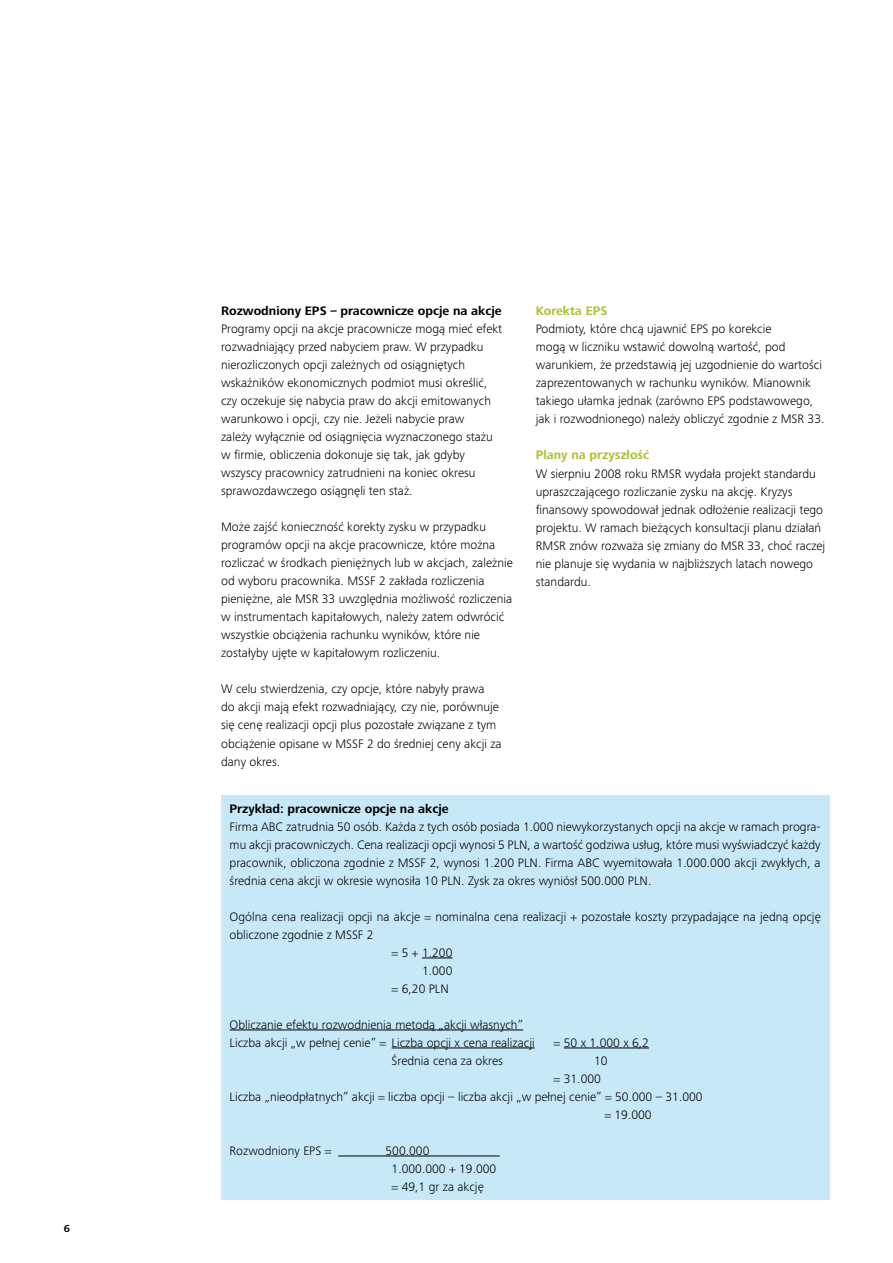
<style>
.page{position:relative;width:893px;height:1263px;background:#fff}
.page>*{position:absolute;margin:0;border:0;box-sizing:border-box;transform-origin:0 0}
.t1{font:300 12.75px/18px "Frutiger Next Pro";color:#000}
.t2{font:700 12.75px "Frutiger Next Pro";color:#000}
.t3{font:700 12.75px "Frutiger Next Pro";color:#a4c52d}
.t4{font:700 10.5px "Frutiger Next Pro";color:#000}
</style>
<div class="page">
<div style="left:221px;top:795px;width:608px;height:404px;background:#c7e8f7"></div>
<hr style="left:422px;top:958px;width:30px;height:1px;background:#000">
<hr style="left:230px;top:1030px;width:293px;height:1px;background:#000">
<hr style="left:392px;top:1048px;width:143px;height:1px;background:#000">
<hr style="left:564px;top:1048px;width:85px;height:1px;background:#000">
<hr style="left:338px;top:1156px;width:162px;height:1px;background:#000">
<p class="t4" style="left:64px;top:1222px;width:8px">6</p>
<p class="t2" style="left:221px;top:304px;width:282px">Rozwodniony EPS – pracownicze opcje na akcje</p>
<p class="t1" style="left:221px;top:320px;width:283px">Programy opcji na akcje pracownicze mogą mieć efekt rozwadniający przed nabyciem praw. W przypadku nierozliczonych opcji zależnych od osiągniętych wskaźników ekonomicznych podmiot musi określić, czy oczekuje się nabycia praw do akcji emitowanych warunkowo i opcji, czy nie. Jeżeli nabycie praw<br>zależy wyłącznie od osiągnięcia wyznaczonego stażu w firmie, obliczenia dokonuje się tak, jak gdyby wszyscy pracownicy zatrudnieni na koniec okresu sprawozdawczego osiągnęli ten staż.</p>
<p class="t1" style="left:221px;top:518px;width:293px">Może zajść konieczność korekty zysku w przypadku programów opcji na akcje pracownicze, które można rozliczać w środkach pieniężnych lub w akcjach, zależnie od wyboru pracownika. MSSF 2 zakłada rozliczenia pieniężne, ale MSR 33 uwzględnia możliwość rozliczenia w instrumentach kapitałowych, należy zatem odwrócić wszystkie obciążenia rachunku wyników, które nie zostałyby ujęte w kapitałowym rozliczeniu.</p>
<p class="t1" style="left:221px;top:680px;width:282px">W celu stwierdzenia, czy opcje, które nabyły prawa<br>do akcji mają efekt rozwadniający, czy nie, porównuje się cenę realizacji opcji plus pozostałe związane z tym obciążenie opisane w MSSF 2 do średniej ceny akcji za dany okres.</p>
<p class="t3" style="left:536px;top:304px;width:73px">Korekta EPS</p>
<p class="t1" style="left:536px;top:320px;width:290px">Podmioty, które chcą ujawnić EPS po korekcie<br>mogą w liczniku wstawić dowolną wartość, pod warunkiem, że przedstawią jej uzgodnienie do wartości zaprezentowanych w rachunku wyników. Mianownik takiego ułamka jednak (zarówno EPS podstawowego, jak i rozwodnionego) należy obliczyć zgodnie z MSR 33.</p>
<p class="t3" style="left:536px;top:448px;width:115px">Plany na przyszłość</p>
<p class="t1" style="left:536px;top:464px;width:291px">W sierpniu 2008 roku RMSR wydała projekt standardu upraszczającego rozliczanie zysku na akcję. Kryzys finansowy spowodował jednak odłożenie realizacji tego projektu. W ramach bieżących konsultacji planu działań RMSR znów rozważa się zmiany do MSR 33, choć raczej nie planuje się wydania w najbliższych latach nowego standardu.</p>
<p class="t2" style="left:230px;top:801px;width:221px">Przykład: pracownicze opcje na akcje</p>
<p class="t1" style="left:230px;top:817px;width:593px;text-align:justify">Firma ABC zatrudnia 50 osób. Każda z tych osób posiada 1.000 niewykorzystanych opcji na akcje w ramach progra&shy;mu akcji pracowniczych. Cena realizacji opcji wynosi 5 PLN, a wartość godziwa usług, które musi wyświadczyć każdy pracownik, obliczona zgodnie z MSSF 2, wynosi 1.200 PLN. Firma ABC wyemitowała 1.000.000 akcji zwykłych, a średnia cena akcji w okresie wynosiła 10 PLN. Zysk za okres wyniósł 500.000 PLN.</p>
<p class="t1" style="left:230px;top:907px;width:593px">Ogólna cena realizacji opcji na akcje = nominalna cena realizacji + pozostałe koszty przypadające na jedną opcję</p>
<p class="t1" style="left:230px;top:925px;width:146px">obliczone zgodnie z MSSF 2</p>
<p class="t1" style="left:392px;top:943px;width:62px">= 5 + 1.200</p>
<p class="t1" style="left:422px;top:961px;width:32px">1.000</p>
<p class="t1" style="left:392px;top:979px;width:59px">= 6,20 PLN</p>
<p class="t1" style="left:230px;top:1015px;width:307px">Obliczanie efektu rozwodnienia metodą „akcji własnych”<br>Liczba akcji „w pełnej cenie” = Liczba opcji x cena realizacji</p>
<p class="t1" style="left:554px;top:1033px;width:97px">= 50 x 1.000 x 6,2</p>
<p class="t1" style="left:392px;top:1051px;width:113px">Średnia cena za okres</p>
<p class="t1" style="left:594px;top:1051px;width:15px">10</p>
<p class="t1" style="left:554px;top:1069px;width:49px">= 31.000</p>
<p class="t1" style="left:230px;top:1087px;width:475px">Liczba „nieodpłatnych” akcji = liczba opcji – liczba akcji „w pełnej cenie” = 50.000 – 31.000</p>
<p class="t1" style="left:604px;top:1105px;width:49px">= 19.000</p>
<p class="t1" style="left:230px;top:1141px;width:103px">Rozwodniony EPS =</p>
<p class="t1" style="left:392px;top:1141px;width:106px;text-indent:-6px">500.000<br>1.000.000 + 19.000 = 49,1 gr za akcję</p>
</div>
